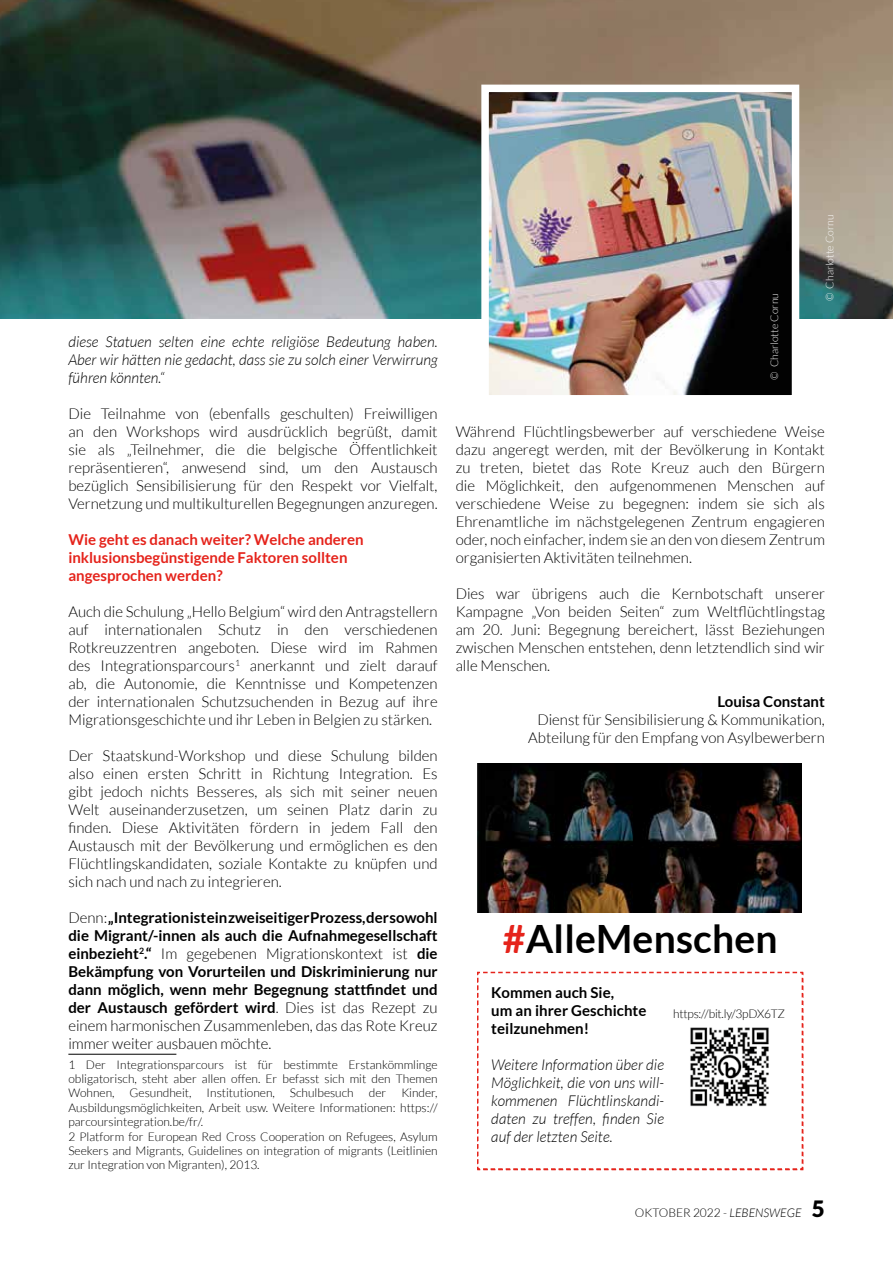
<style>
.page{position:relative;width:893px;height:1263px;background:#fff}
.page>*{position:absolute;margin:0;border:0;box-sizing:border-box;transform-origin:0 0}
.t1{font:700 39px "Lato";letter-spacing:.005em;color:#000}
.t2{font:300 15px/18px "Lato";color:#000;text-align:justify}
.t3{font:700 15px/18px "Lato";color:#000;text-align:justify}
.t4{font:italic 300 15px/18px "Lato";letter-spacing:.005em;color:#000;text-align:justify}
.t5{font:700 15px/18px "Lato";color:#e5231b}
.t6{font:300 12px/14.4px "Lato";color:#000;text-align:justify}
.t7{font:300 12px "Lato";letter-spacing:-.02em;color:#000}
.t8{font:300 10.5px "Lato";color:#fff}
.s1{font-weight:300}
.s2{color:#e5231b}
.s3{font-style:italic}
.s4{font-weight:900;font-size:22.5px}
</style>
<div class="page">
<img style="left:0;top:0;width:893px;height:318px">
<hr style="left:68px;top:1054px;width:108px;height:1px;background:#000">
<img style="left:490px;top:94px;width:300px;height:299px">
<div style="left:481px;top:85px;width:318px;height:317px;border:8px solid #fff"></div>
<img style="left:477px;top:764px;width:325px;height:148px">
<svg style="left:477px;top:971px;width:327px;height:199px"></svg>
<img style="left:681px;top:1018px;width:96px;height:96px">
<p class="t4" style="left:68px;top:333px;width:371px">diese Statuen selten eine echte religiöse Bedeutung haben.<br>Aber wir hätten nie gedacht, dass sie zu solch einer Verwirrung führen könnten.“</p>
<p class="t2" style="left:68px;top:404px;width:371px">Die Teilnahme von (ebenfalls geschulten) Freiwilligen an den Workshops wird ausdrücklich begrüßt, damit sie als „Teilnehmer, die die belgische Öffentlichkeit repräsentieren“, anwesend sind, um den Austausch bezüglich Sensibilisierung für den Respekt vor Vielfalt, Vernetzung und multikulturellen Begegnungen anzuregen.</p>
<p class="t5" style="left:68px;top:530px;width:297px">Wie geht es danach weiter? Welche anderen inklusionsbegünstigende Faktoren sollten angesprochen werden?</p>
<p class="t2" style="left:68px;top:602px;width:371px">Auch die Schulung „Hello Belgium“ wird den Antragstellern auf internationalen Schutz in den verschiedenen Rotkreuzzentren angeboten. Diese wird im Rahmen des Integrationsparcours<sup>1</sup> anerkannt und zielt darauf ab, die Autonomie, die Kenntnisse und Kompetenzen der internationalen Schutzsuchenden in Bezug auf ihre Migrationsgeschichte und ihr Leben in Belgien zu stärken.</p>
<p class="t2" style="left:68px;top:746px;width:371px">Der Staatskund-Workshop und diese Schulung bilden also einen ersten Schritt in Richtung Integration. Es gibt jedoch nichts Besseres, als sich mit seiner neuen Welt auseinanderzusetzen, um seinen Platz darin zu finden. Diese Aktivitäten fördern in jedem Fall den Austausch mit der Bevölkerung und ermöglichen es den Flüchtlingskandidaten, soziale Kontakte zu knüpfen und sich nach und nach zu integrieren.</p>
<p class="t3" style="left:68px;top:908px;width:371px"><span class="s1">Denn:</span> „Integration ist ein zweiseitiger Prozess, der sowohl die Migrant/-innen als auch die Aufnahmegesellschaft einbezieht<sup>2</sup>.“ <span class="s1">Im gegebenen Migrationskontext ist</span> die Bekämpfung von Vorurteilen und Diskriminierung nur dann möglich, wenn mehr Begegnung stattfindet und der Austausch gefördert wird<span class="s1">. Dies ist das Rezept zu einem harmonischen Zusammenleben, das das Rote Kreuz immer weiter ausbauen möchte.</span></p>
<p class="t6" style="left:68px;top:1057px;width:371px">1 Der Integrationsparcours ist für bestimmte Erstankömmlinge obligatorisch, steht aber allen offen. Er befasst sich mit den Themen Wohnen,</p>
<p class="t6" style="left:68px;top:1086px;width:371px;text-align:left;text-indent:333px">Kinder, Ausbildungsmöglichkeiten, Arbeit usw. Weitere Informationen: https:// parcoursintegration.be/fr/.<br>2 Platform for European Red Cross Cooperation on Refugees, Asylum Seekers and Migrants, Guidelines on integration of migrants (Leitlinien zur Integration von Migranten), 2013.</p>
<p class="t6" style="left:130px;top:1086px;width:63px">Gesundheit,</p>
<p class="t6" style="left:207px;top:1086px;width:70px">Institutionen,</p>
<p class="t6" style="left:290px;top:1086px;width:65px">Schulbesuch</p>
<p class="t6" style="left:369px;top:1086px;width:19px">der</p>
<p class="t8" style="left:769px;top:379px;width:88px;rotate:-90deg">© Charlotte Cornu</p>
<p class="t8" style="left:824px;top:301px;width:88px;rotate:-90deg">© Charlotte Cornu</p>
<p class="t2" style="left:456px;top:422px;width:371px">Während Flüchtlingsbewerber auf verschiedene Weise dazu angeregt werden, mit der Bevölkerung in Kontakt zu treten, bietet das Rote Kreuz auch den Bürgern die Möglichkeit, den aufgenommenen Menschen auf verschiedene Weise zu begegnen: indem sie sich als Ehrenamtliche im nächstgelegenen Zentrum engagieren oder, noch einfacher, indem sie an den von diesem Zentrum organisierten Aktivitäten teilnehmen.</p>
<p class="t2" style="left:456px;top:584px;width:371px">Dies war übrigens auch die Kernbotschaft unserer Kampagne „Von beiden Seiten“ zum Weltflüchtlingstag am 20. Juni: Begegnung bereichert, lässt Beziehungen zwischen Menschen entstehen, denn letztendlich sind wir alle Menschen.</p>
<p class="t3" style="left:717px;top:692px;width:109px">Louisa Constant</p>
<p class="t2" style="left:528px;top:710px;width:298px;text-align:right">Dienst für Sensibilisierung &amp; Kommunikation,<br>Abteilung für den Empfang von Asylbewerbern</p>
<h1 class="t1" style="left:503px;top:917px;width:276px"><span class="s2">#</span>AlleMenschen</h1>
<p class="t3" style="left:491px;top:984px;width:138px">Folgen Sie dem Link,</p>
<p class="t3" style="left:529px;top:1020px;width:49px">haben!</p>
<p class="t4" style="left:491px;top:1057px;width:174px;text-indent:60px">Information über die Möglichke t, die von uns aufgenommenen</p>
<p class="t3" style="left:491px;top:983px;width:157px;text-align:left">Kommen auch Sie,<br>um an ihrer Geschichte teilzunehmen!</p>
<p class="t4" style="left:491px;top:1056px;width:174px">Weitere Information über die Möglichkeit, die von uns will&shy;kommenen Flüchtlinskandi&shy;daten zu treffen, finden Sie auf der letzten Seite.</p>
<p class="t7" style="left:673px;top:1007px;width:114px">https://bit.ly/3pDX6TZ</p>
<p class="t7" style="left:677px;top:1008px;width:106px">h tps: /bit.ly/3py9PYj</p>
<p class="t4" style="left:491px;top:1093px;width:174px;text-align:left;text-indent:130px">Flücht linskandidaten zu treff , fin&shy;den Sie auf der letzten Seite.</p>
<p class="t6" style="left:635px;top:1205px;width:191px">OKTOBER 2022 - <span class="s3">LEBENSWEGE</span> <span class="s4">5</span></p>
</div>
